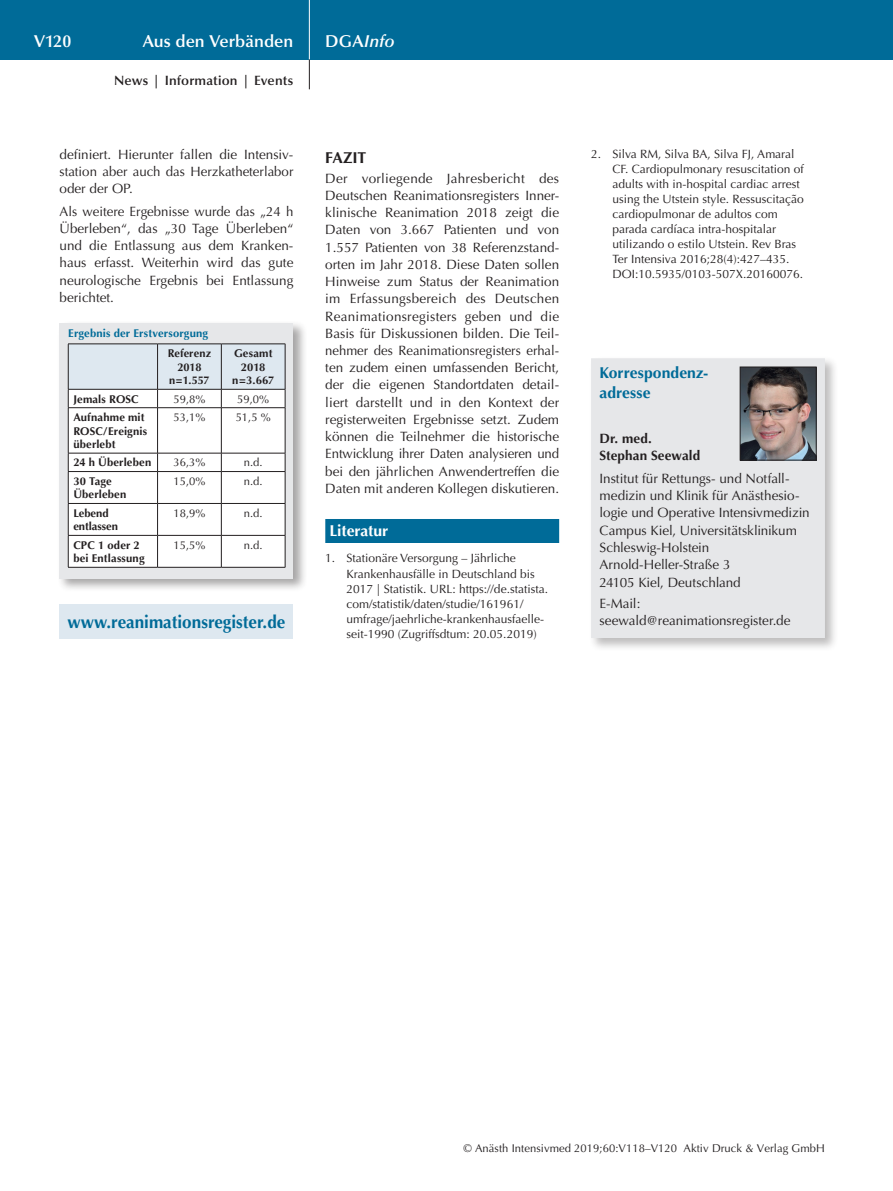
<style>
.page{position:relative;width:893px;height:1191px;background:#fff}
.page>*{position:absolute;margin:0;border:0;box-sizing:border-box;transform-origin:0 0}
.t1{font:700 18px "Optima";color:#006b98;scale:.95 1}
.t2{font:600 17.25px "Optima";color:#fff}
.t3{font:italic 600 17.25px "Optima";color:#fff}
.t4{font:700 15.75px/19.5px "Optima";color:#006b98}
.t5{font:700 15.75px "Optima";letter-spacing:-.005em;color:#fff}
.t6{font:700 15.75px "Optima";letter-spacing:-.015em;color:#231f20}
.t7{font:13.5px/17.2px "Optima";color:#231f20;text-align:justify}
.t8{font:600 13.5px "Optima";letter-spacing:.01em;color:#231f20}
.t9{font:700 13.5px/17.2px "Optima";letter-spacing:.01em;color:#231f20}
.t10{font:12px/15px "Optima";color:#231f20}
.t11{font:700 11.25px/13.5px "Optima";letter-spacing:.01em;color:#231f20}
.t12{font:11.25px "Optima";letter-spacing:.005em;color:#231f20}
.t13{font:700 11.25px "Optima";letter-spacing:.015em;color:#006b98}
.s1{font-style:normal}
</style>
<div class="page">
<div style="left:0;top:0;width:893px;height:60px;background:#006b98"></div>
<hr style="left:309px;top:0;width:1px;height:60px;background:#fff">
<svg style="left:309px;top:60px;width:1px;height:29px"></svg>
<div style="left:57px;top:321px;width:251px;height:271px;background:#231f20;opacity:.4"></div>
<div style="left:60px;top:323px;width:233px;height:255px;background:#e6e7e9"></div>
<hr style="left:68px;top:343px;width:90px;height:1px;background:#231f20">
<hr style="left:158px;top:343px;width:63px;height:1px;background:#231f20">
<hr style="left:221px;top:343px;width:64px;height:1px;background:#231f20">
<svg style="left:68px;top:344px;width:218px;height:223px"></svg>
<hr style="left:68px;top:471px;width:90px;height:1px;background:#231f20">
<hr style="left:68px;top:472px;width:1px;height:31px;background:#231f20">
<hr style="left:158px;top:471px;width:63px;height:1px;background:#231f20">
<hr style="left:157px;top:472px;width:1px;height:31px;background:#231f20">
<hr style="left:221px;top:471px;width:64px;height:1px;background:#231f20">
<hr style="left:221px;top:472px;width:1px;height:31px;background:#231f20">
<hr style="left:285px;top:472px;width:1px;height:31px;background:#231f20">
<hr style="left:68px;top:503px;width:90px;height:1px;background:#231f20">
<hr style="left:68px;top:504px;width:1px;height:31px;background:#231f20">
<hr style="left:158px;top:503px;width:63px;height:1px;background:#231f20">
<hr style="left:157px;top:504px;width:1px;height:31px;background:#231f20">
<hr style="left:221px;top:503px;width:64px;height:1px;background:#231f20">
<hr style="left:221px;top:504px;width:1px;height:31px;background:#231f20">
<hr style="left:285px;top:504px;width:1px;height:31px;background:#231f20">
<hr style="left:68px;top:535px;width:90px;height:1px;background:#231f20">
<hr style="left:68px;top:535px;width:1px;height:32px;background:#231f20">
<hr style="left:158px;top:535px;width:63px;height:1px;background:#231f20">
<hr style="left:157px;top:535px;width:1px;height:32px;background:#231f20">
<hr style="left:221px;top:535px;width:64px;height:1px;background:#231f20">
<hr style="left:221px;top:535px;width:1px;height:32px;background:#231f20">
<hr style="left:285px;top:535px;width:1px;height:32px;background:#231f20">
<hr style="left:68px;top:567px;width:90px;height:1px;background:#231f20">
<hr style="left:158px;top:567px;width:63px;height:1px;background:#231f20">
<hr style="left:221px;top:567px;width:64px;height:1px;background:#231f20">
<div style="left:325px;top:519px;width:234px;height:24px;background:#006b98"></div>
<div style="left:60px;top:604px;width:233px;height:34px;background:#dee8f0"></div>
<div style="left:589px;top:356px;width:250px;height:296px;background:#231f20;opacity:.3"></div>
<div style="left:591px;top:358px;width:234px;height:280px;background:#e6e7e9"></div>
<img style="left:742px;top:369px;width:72px;height:89px">
<div style="left:740px;top:367px;width:76px;height:93px;border:1px solid #231f20"></div>
<p class="t2" style="left:34px;top:31px;width:39px">V120</p>
<p class="t2" style="left:143px;top:31px;width:152px">Aus den Verbänden</p>
<p class="t8" style="left:114px;top:73px;width:181px">News | Information | Events</p>
<p class="t7" style="left:60px;top:146px;width:235px">definiert. Hierunter fallen die Intensiv&shy;station aber auch das Herzkatheterlabor oder der OP.</p>
<p class="t7" style="left:60px;top:203px;width:235px">Als weitere Ergebnisse wurde das „24 h Überleben“, das „30 Tage Überleben“ und die Entlassung aus dem Kranken&shy;haus erfasst. Weiterhin wird das gute neurologische Ergebnis bei Entlassung berichtet.</p>
<p class="t13" style="left:68px;top:327px;width:141px">Ergebnis der Erstversorgung</p>
<p class="t11" style="left:168px;top:347px;width:45px;text-align:center">Referenz<br>2018 n=1.557</p>
<p class="t11" style="left:232px;top:347px;width:44px;text-align:center">Gesamt<br>2018 n=3.667</p>
<p class="t11" style="left:73px;top:392px;width:67px">Jemals ROSC</p>
<p class="t12" style="left:173px;top:392px;width:33px">59,8%</p>
<p class="t12" style="left:237px;top:392px;width:33px">59,0%</p>
<p class="t11" style="left:73px;top:410px;width:75px">Aufnahme mit<br>ROSC/Ereignis überlebt</p>
<p class="t12" style="left:173px;top:411px;width:33px">53,1%</p>
<p class="t12" style="left:236px;top:411px;width:37px">51,5 %</p>
<p class="t11" style="left:73px;top:456px;width:79px">24 h Überleben</p>
<p class="t12" style="left:173px;top:456px;width:33px">36,3%</p>
<p class="t12" style="left:244px;top:456px;width:20px">n.d.</p>
<p class="t11" style="left:73px;top:474px;width:54px">30 Tage<br>Überleben</p>
<p class="t12" style="left:174px;top:474px;width:33px">15,0%</p>
<p class="t12" style="left:244px;top:474px;width:20px">n.d.</p>
<p class="t11" style="left:73px;top:506px;width:46px">Lebend entlassen</p>
<p class="t12" style="left:174px;top:506px;width:33px">18,9%</p>
<p class="t12" style="left:244px;top:506px;width:20px">n.d.</p>
<p class="t11" style="left:73px;top:538px;width:73px">CPC 1 oder 2 bei Entlassung</p>
<p class="t12" style="left:174px;top:538px;width:33px">15,5%</p>
<p class="t12" style="left:244px;top:538px;width:20px">n.d.</p>
<h1 class="t1" style="left:68px;top:611px;width:231px">www.reanimationsregister.de</h1>
<p class="t3" style="left:325px;top:31px;width:71px"><span class="s1">DGA</span>Info</p>
<p class="t6" style="left:325px;top:148px;width:43px">FAZIT</p>
<p class="t7" style="left:325px;top:170px;width:235px">Der vorliegende Jahresbericht des Deutschen Reanimationsregisters Inner&shy;klinische Reanimation 2018 zeigt die Daten von 3.667 Patienten und von 1.557 Patienten von 38 Referenzstand&shy;orten im Jahr 2018. Diese Daten sollen Hinweise zum Status der Reanimation im Erfassungsbereich des Deutschen Reanimationsregisters geben und die Basis für Diskussionen bilden. Die Teil&shy;nehmer des Reanimationsregisters erhal&shy;ten zudem einen umfassenden Bericht, der die eigenen Standortdaten detail&shy;liert darstellt und in den Kontext der registerweiten Ergebnisse setzt. Zudem können die Teilnehmer die historische Entwicklung ihrer Daten analysieren und bei den jährlichen Anwendertreffen die Daten mit anderen Kollegen diskutieren.</p>
<p class="t5" style="left:330px;top:522px;width:60px">Literatur</p>
<p class="t10" style="left:347px;top:551px;width:203px;text-indent:-21px">1. Stationäre Versorgung – Jährliche Krankenhausfälle in Deutschland bis 2017 | Statistik. URL: https://de.statista. com/statistik/daten/studie/161961/ umfrage/jaehrliche-krankenhausfaelle&shy;seit-1990 (Zugriffsdtum: 20.05.2019)</p>
<p class="t10" style="left:612px;top:146px;width:193px;text-indent:-21px">2. Silva RM, Silva BA, Silva FJ, Amaral CF. Cardiopulmonary resuscitation of adults with in-hospital cardiac arrest using the Utstein style. Ressuscitação cardiopulmonar de adultos com parada cardíaca intra-hospitalar utilizando o estilo Utstein. Rev Bras Ter Intensiva 2016;28(4):427–435.<br>doi</p>
<p class="t10" style="left:635px;top:266px;width:170px">:10.5935/0103-507X.20160076.</p>
<p class="t4" style="left:600px;top:363px;width:110px">Korrespondenz&shy;adresse</p>
<p class="t9" style="left:600px;top:430px;width:102px">Dr. med.<br>Stephan Seewald</p>
<p class="t7" style="left:600px;top:470px;width:212px;text-align:left">Institut für Rettungs- und Notfall&shy;medizin und Klinik für Anästhesio&shy;logie und Operative Intensivmedizin<br>Campus Kiel, Universitätsklinikum<br>Schleswig-Holstein<br>Arnold-Heller-Straße 3<br>24105 Kiel, Deutschland</p>
<p class="t7" style="left:600px;top:595px;width:192px">E-Mail: seewald@reanimationsregister.de</p>
<p class="t12" style="left:463px;top:1142px;width:363px">© Anästh Intensivmed 2019;60:V118–V120 Aktiv Druck &amp; Verlag GmbH</p>
</div>
